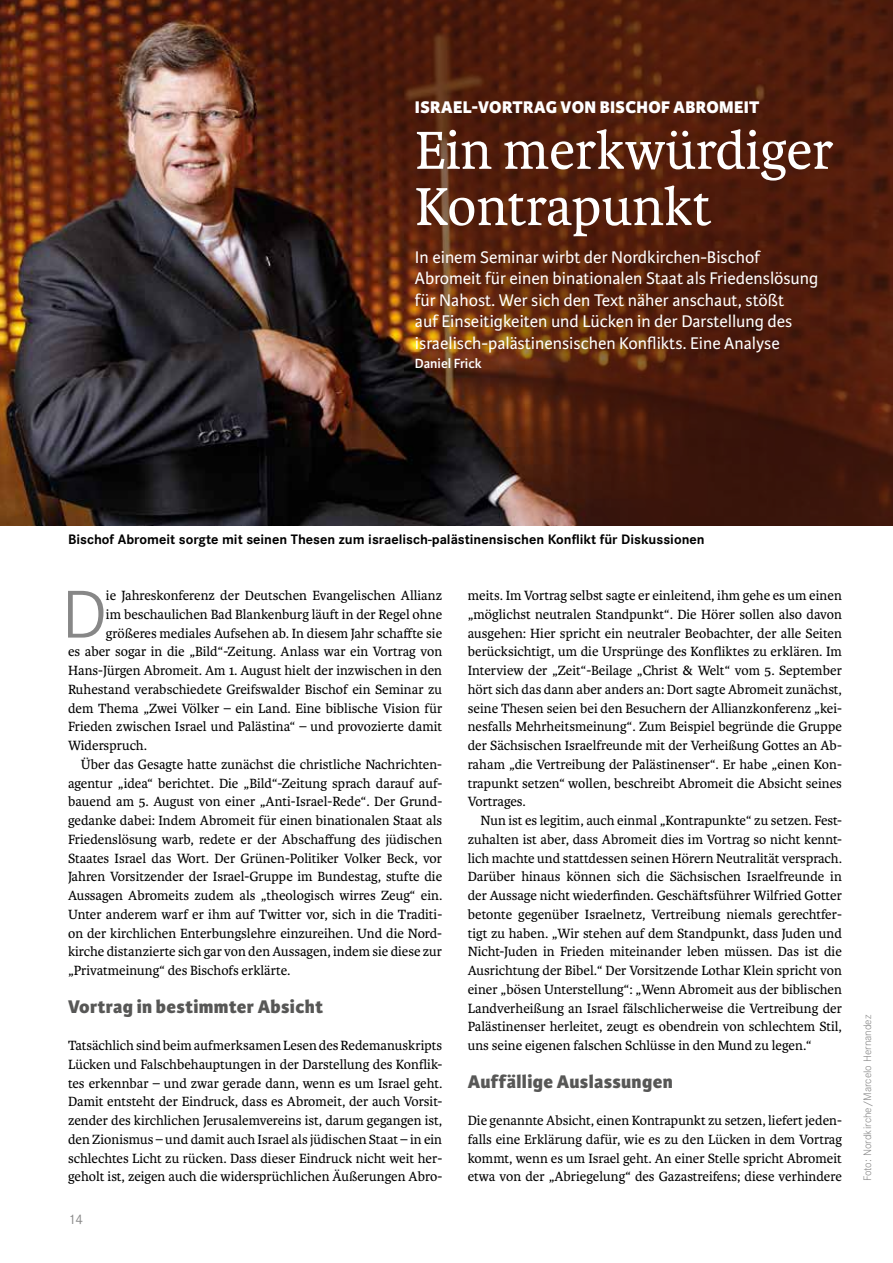
<style>
.page{position:relative;width:893px;height:1263px;background:#fff}
.page>*{position:absolute;margin:0;border:0;box-sizing:border-box;transform-origin:0 0}
.t1{font:300 72.15px "Karmina Sans";color:#878787}
.t2{font:57px/56.2px "Karmina";color:#fff}
.t3{font:800 19.5px "Karmina Sans";letter-spacing:.02em;color:#575756}
.t4{font:18px/21.6px "Karmina Sans";color:#fff}
.t5{font:800 18px "Karmina Sans";letter-spacing:.02em;color:#fff}
.t6{font:14.25px/18.8px "Karmina";color:#000;text-align:justify}
.t7{font:700 14.25px "Corporate S";color:#000}
.t8{font:600 14.25px "Karmina Sans";color:#fff}
.t9{font:14.25px "Corporate S";color:#878787}
.t10{font:300 11.25px "Corporate S";color:#878787}
</style>
<div class="page">
<svg style="left:0;top:0;width:893px;height:525px;background:#4d2618"></svg>
<p class="t5" style="left:415px;top:96px;width:346px">ISRAEL-VORTRAG VON BISCHOF ABROMEIT</p>
<h2 class="t2" style="left:415px;top:123px;width:420px">Ein merkwürdiger<br>Kontrapunkt</h2>
<p class="t4" style="left:415px;top:246px;width:405px">In einem Seminar wirbt der Nordkirchen-Bischof Abromeit für einen binationalen Staat als Friedenslösung für Nahost. Wer sich den Text näher anschaut, stößt<br>auf Einseitigkeiten und Lücken in der Darstellung des israelisch-palästinensischen Konflikts. Eine Analyse</p>
<p class="t8" style="left:415px;top:355px;width:68px">Daniel Frick</p>
<p class="t7" style="left:68px;top:529px;width:638px">Bischof Abromeit sorgte mit seinen Thesen zum israelisch-palästinensischen Konflikt für Diskussionen</p>
<h1 class="t1" style="left:62px;top:575px;width:46px">D</h1>
<p class="t6" style="left:106px;top:586px;width:338px">ie Jahreskonferenz der Deutschen Evangelischen Allianz</p>
<p class="t6" style="left:106px;top:605px;width:338px">im beschaulichen Bad Blankenburg läuft in der Regel ohne</p>
<p class="t6" style="left:106px;top:624px;width:338px">größeres mediales Aufsehen ab. In diesem Jahr schaffte sie</p>
<p class="t6" style="left:68px;top:642px;width:376px">es aber sogar in die „Bild“-Zeitung. Anlass war ein Vortrag von</p>
<p class="t6" style="left:68px;top:661px;width:376px">Hans-Jürgen Abromeit. Am 1. August hielt der inzwischen in den</p>
<p class="t6" style="left:68px;top:680px;width:376px">Ruhestand verabschiedete Greifswalder Bischof ein Seminar zu</p>
<p class="t6" style="left:68px;top:699px;width:376px">dem Thema „Zwei Völker – ein Land. Eine biblische Vision für</p>
<p class="t6" style="left:68px;top:717px;width:376px">Frieden zwischen Israel und Palästina“ – und provozierte damit</p>
<p class="t6" style="left:68px;top:736px;width:80px">Widerspruch.</p>
<p class="t6" style="left:81px;top:755px;width:363px">Über das Gesagte hatte zunächst die christliche Nachrichten-</p>
<p class="t6" style="left:68px;top:774px;width:376px">agentur „idea“ berichtet. Die „Bild“-Zeitung sprach darauf auf-</p>
<p class="t6" style="left:68px;top:792px;width:376px">bauend am 5. August von einer „Anti-Israel-Rede“. Der Grund-</p>
<p class="t6" style="left:68px;top:811px;width:376px">gedanke dabei: Indem Abromeit für einen binationalen Staat als</p>
<p class="t6" style="left:68px;top:830px;width:376px">Friedenslösung warb, redete er der Abschaffung des jüdischen</p>
<p class="t6" style="left:68px;top:849px;width:376px">Staates Israel das Wort. Der Grünen-Politiker Volker Beck, vor</p>
<p class="t6" style="left:68px;top:868px;width:376px">Jahren Vorsitzender der Israel-Gruppe im Bundestag, stufte die</p>
<p class="t6" style="left:68px;top:886px;width:376px">Aussagen Abromeits zudem als „theologisch wirres Zeug“ ein.</p>
<p class="t6" style="left:68px;top:905px;width:376px">Unter anderem warf er ihm auf Twitter vor, sich in die Traditi-</p>
<p class="t6" style="left:68px;top:924px;width:375px">on der kirchlichen Enterbungslehre einzureihen. Und die Nord-</p>
<p class="t6" style="left:68px;top:943px;width:376px">kirche distanzierte sich gar von den Aussagen, indem sie diese zur</p>
<p class="t6" style="left:68px;top:961px;width:224px">„Privatmeinung“ des Bischofs erklärte.</p>
<h3 class="t3" style="left:68px;top:995px;width:257px">Vortrag in bestimmter Absicht</h3>
<p class="t6" style="left:68px;top:1036px;width:376px">Tatsächlich sind beim aufmerksamen Lesen des Redemanuskripts Lücken und Falschbehauptungen in der Darstellung des Konflik&shy;tes erkennbar – und zwar gerade dann, wenn es um Israel geht.<br>Damit entsteht der Eindruck, dass es Abromeit, der auch Vorsit&shy;zender des kirchlichen Jerusalemvereins ist, darum gegangen ist, den Zionismus – und damit auch Israel als jüdischen Staat – in ein schlechtes Licht zu rücken. Dass dieser Eindruck nicht weit her&shy;geholt ist, zeigen auch die widersprüchlichen Äußerungen Abro-</p>
<p class="t9" style="left:68px;top:1209px;width:17px">14</p>
<p class="t6" style="left:468px;top:586px;width:376px">meits. Im Vortrag selbst sagte er einleitend, ihm gehe es um einen „möglichst neutralen Standpunkt“. Die Hörer sollen also davon ausgehen: Hier spricht ein neutraler Beobachter, der alle Seiten berücksichtigt, um die Ursprünge des Konfliktes zu erklären. Im Interview der „Zeit“-Beilage „Christ &amp; Welt“ vom 5. September hört sich das dann aber anders an: Dort sagte Abromeit zunächst, seine Thesen seien bei den Besuchern der Allianzkonferenz „kei&shy;nesfalls Mehrheitsmeinung“. Zum Beispiel begründe die Gruppe der Sächsischen Israelfreunde mit der Verheißung Gottes an Ab&shy;raham „die Vertreibung der Palästinenser“. Er habe „einen Kon&shy;trapunkt setzen“ wollen, beschreibt Abromeit die Absicht seines Vortrages.</p>
<p class="t6" style="left:468px;top:811px;width:376px;text-indent:13px">Nun ist es legitim, auch einmal „Kontrapunkte“ zu setzen. Fest&shy;zuhalten ist aber, dass Abromeit dies im Vortrag so nicht kennt&shy;lich machte und stattdessen seinen Hörern Neutralität versprach.<br>Darüber hinaus können sich die Sächsischen Israelfreunde in der Aussage nicht wiederfinden. Geschäftsführer Wilfried Gotter betonte gegenüber Israelnetz, Vertreibung niemals gerechtfer&shy;tigt zu haben. „Wir stehen auf dem Standpunkt, dass Juden und Nicht-Juden in Frieden miteinander leben müssen. Das ist die Ausrichtung der Bibel.“ Der Vorsitzende Lothar Klein spricht von einer „bösen Unterstellung“: „Wenn Abromeit aus der biblischen Landverheißung an Israel fälschlicherweise die Vertreibung der Palästinenser herleitet, zeugt es obendrein von schlechtem Stil, uns seine eigenen falschen Schlüsse in den Mund zu legen.“</p>
<h3 class="t3" style="left:468px;top:1070px;width:207px">Auffällige Auslassungen</h3>
<p class="t6" style="left:468px;top:1111px;width:376px">Die genannte Absicht, einen Kontrapunkt zu setzen, liefert jeden&shy;falls eine Erklärung dafür, wie es zu den Lücken in dem Vortrag kommt, wenn es um Israel geht. An einer Stelle spricht Abromeit etwa von der „Abriegelung“ des Gazastreifens; diese verhindere</p>
<p class="t10" style="left:860px;top:1181px;width:168px;rotate:-90deg">Foto: Nordkirche/Marcelo Hernandez</p>
</div>
